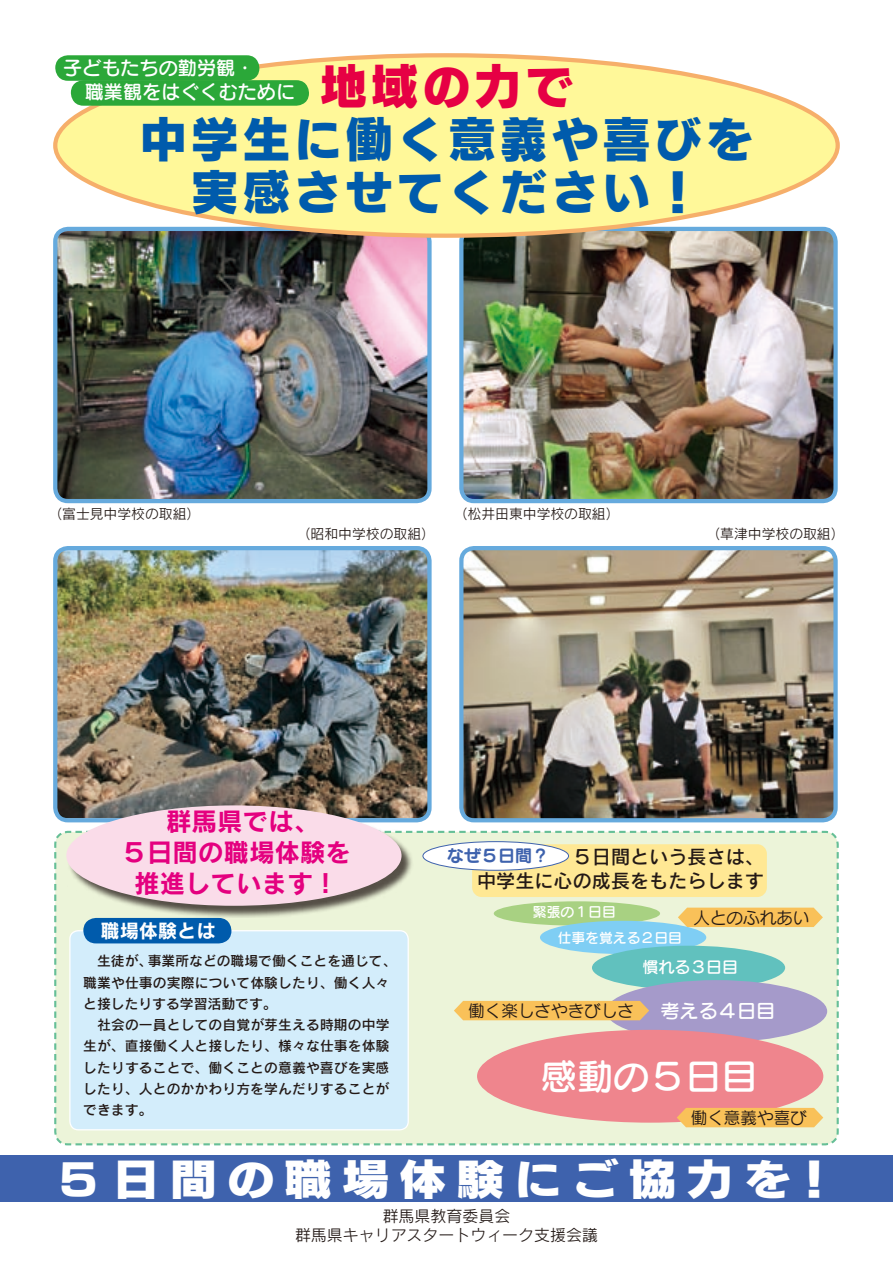
<style>
.page{position:relative;width:893px;height:1263px;background:#fff}
.page>*{position:absolute;margin:0;border:0;box-sizing:border-box;transform-origin:0 0}
.t1{font:46.8px/53.1px "New Rodin Pro EB";letter-spacing:.1em;color:#005bac;text-align:center}
.t2{font:46.8px "New Rodin Pro EB";letter-spacing:.1em;color:#e60044}
.t3{font:41.7px "New Rodin Pro EB";letter-spacing:.225em;color:#fff;scale:1.12 1}
.t4{font:36.15px "Seurat Pro DB";color:#fff}
.t5{font:25.5px/30.8px "Rodin Pro B";color:#e4007f;text-align:center}
.t6{font:19.2px/23.4px "Rodin Pro DB";color:#231916}
.t7{font:19.2px/24.5px "Seurat Pro DB";color:#fff}
.t8{font:19.2px "Rodin Pro B";color:#fff}
.t9{font:16.95px "Seurat Pro B";color:#3e62ad}
.t10{font:16.65px "Seurat Pro M";color:#231916}
.t11{font:15.9px/19.2px "Rodin Pro M";color:#231916;text-align:center}
.t12{font:15.9px "Seurat Pro DB";color:#fff}
.t13{font:13.8px/21.3px "Rodin Pro DB";letter-spacing:.01em;color:#231916}
.t14{font:13.8px "Rodin Pro M";color:#231916}
.t15{font:13.8px/25.2px "Seurat Pro DB";color:#fff}
</style>
<div class="page">
<div style="left:0;top:1155px;width:893px;height:47px;background:#3e62ad"></div>
<img style="left:58px;top:232px;width:369px;height:266px">
<div style="left:53px;top:227px;width:379px;height:276px;border:4px solid #6ad;border-radius:13px"></div>
<img style="left:58px;top:551px;width:369px;height:266px">
<div style="left:53px;top:546px;width:379px;height:276px;border:4px solid #6ad;border-radius:13px"></div>
<img style="left:464px;top:232px;width:369px;height:266px">
<div style="left:459px;top:227px;width:379px;height:276px;border:4px solid #6ad;border-radius:13px"></div>
<img style="left:464px;top:551px;width:369px;height:266px">
<div style="left:459px;top:546px;width:379px;height:276px;border:4px solid #6ad;border-radius:13px"></div>
<div style="left:55px;top:55px;width:783px;height:181px;background:#fff899;border-radius:50%"></div>
<svg style="left:54px;top:830px;width:785px;height:316px;background:#e7f2d7"></svg>
<div style="left:55px;top:55px;width:204px;height:26px;background:#2ba839;border-radius:13px"></div>
<div style="left:71px;top:80px;width:238px;height:26px;background:#2ba839;border-radius:13px"></div>
<div style="left:70px;top:931px;width:338px;height:199px;background:#d3edfb;border-radius:9px"></div>
<div style="left:69px;top:930px;width:340px;height:200px;border:1px solid #fff;border-radius:9px"></div>
<div style="left:83px;top:918px;width:148px;height:25px;background:#005bac;border-radius:13px"></div>
<div style="left:67px;top:806px;width:347px;height:112px;background:#231916;opacity:.75"></div>
<div style="left:66px;top:805px;width:336px;height:101px;background:#fadce9;border-radius:50%"></div>
<div style="left:472px;top:844px;width:295px;height:53px;background:#ffe894;border-radius:10px"></div>
<div style="left:423px;top:842px;width:146px;height:28px;background:#fff;border-radius:50%"></div>
<div style="left:422px;top:841px;width:147px;height:30px;border:1px solid #3e62ad;border-radius:50%"></div>
<div style="left:494px;top:901px;width:166px;height:25px;background:#a8d182;border-radius:50%"></div>
<div style="left:540px;top:921px;width:166px;height:33px;background:#7fcef4;border-radius:50%"></div>
<div style="left:592px;top:946px;width:193px;height:44px;background:#61c1be;border-radius:50%"></div>
<div style="left:606px;top:980px;width:221px;height:62px;background:#a59aca;border-radius:50%"></div>
<div style="left:477px;top:1030px;width:346px;height:93px;background:#ef858d;border-radius:50%"></div>
<div style="left:678px;top:908px;width:145px;height:19px;background:#f9c159"></div>
<div style="left:454px;top:1001px;width:195px;height:19px;background:#f9c159"></div>
<div style="left:677px;top:1108px;width:146px;height:19px;background:#f9c159"></div>
<h3 class="t7" style="left:85px;top:55px;width:212px;text-indent:-22px">子どもたちの勤労観・<br>職業観をはぐくむために</h3>
<h1 class="t2" style="left:320px;top:45px;width:254px">地域の力で</h1>
<h1 class="t1" style="left:140px;top:109px;width:614px">中学生に働く意義や喜びを実感させてください!</h1>
<p class="t14" style="left:48px;top:504px;width:154px">（富士見中学校の取組(</p>
<p class="t14" style="left:297px;top:525px;width:140px">（昭和中学校の取組）</p>
<p class="t14" style="left:454px;top:504px;width:167px">（松井田東中学校の取組(</p>
<p class="t14" style="left:706px;top:525px;width:140px">（草津中学校の取組(</p>
<h3 class="t5" style="left:121px;top:805px;width:231px">群馬県では、<br>５日間の職場体験を推進しています!</h3>
<h3 class="t8" style="left:101px;top:917px;width:116px">職場体験とは</h3>
<p class="t13" style="left:83px;top:950px;width:308px">　生徒が、<br>職業や仕事の実際について体験したり、働く人々と接したりする学習活動です。<br>　社会の一員としての自覚が芽生える時期の中学生が、直接働く人と接したり、様々な仕事を体験したりすることで、働くことの意義や喜びを実感したり、人とのかかわり方を学んだりすることができます。</p>
<p class="t13" style="left:148px;top:950px;width:250px">事業所などの職場で働くことを通じて、</p>
<p class="t9" style="left:447px;top:844px;width:104px">なぜ５日間?</p>
<h3 class="t6" style="left:477px;top:845px;width:289px">　　　　　５日間という長さは、中学生に心の成長をもたらします</h3>
<p class="t15" style="left:558px;top:899px;width:126px;text-indent:-25px">緊張の１日目<br>仕事を覚える２日目</p>
<p class="t12" style="left:642px;top:957px;width:97px">慣れる３日目</p>
<h3 class="t7" style="left:660px;top:997px;width:116px">考える４日目</h3>
<h3 class="t4" style="left:541px;top:1052px;width:218px">感動の５日目</h3>
<p class="t10" style="left:693px;top:906px;width:118px">人とのふれあい</p>
<p class="t10" style="left:468px;top:1000px;width:167px">働く楽しさやきびしさ</p>
<p class="t10" style="left:691px;top:1107px;width:118px">働く意義や喜び</p>
<h2 class="t3" style="left:55px;top:1143px;width:700px">５日間の職場体験にご協力を!</h2>
<p class="t11" style="left:295px;top:1205px;width:304px">群馬県教育委員会<br>群馬県キャリアスタートウィーク支援会議</p>
</div>
